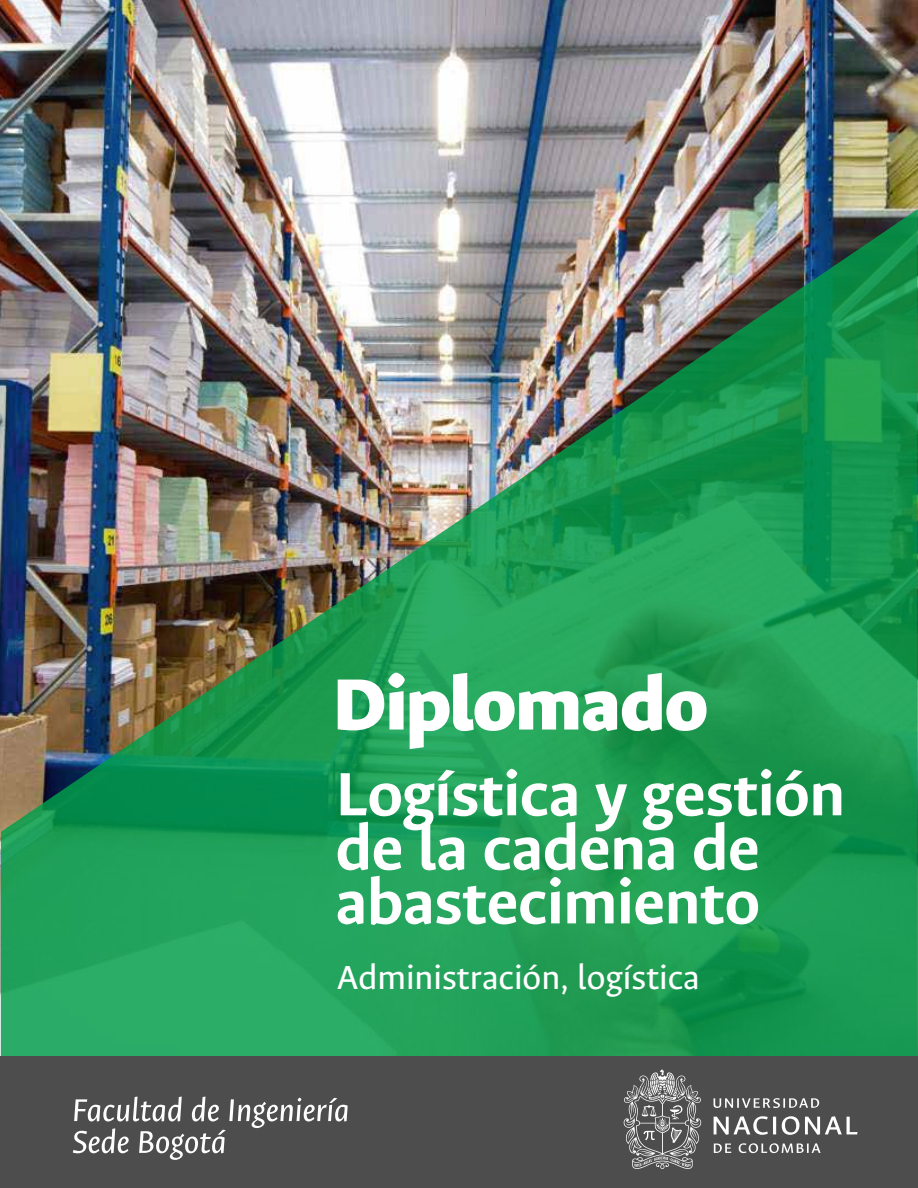
<style>
.page{position:relative;width:918px;height:1188px;background:#fff}
.page>*{position:absolute;margin:0;border:0;box-sizing:border-box;transform-origin:0 0}
.t1{font:900 81.6px "Ancizar Sans";color:#fff}
.t2{font:700 68.7px/54px "Ancizar Sans";color:#fff}
.t3{font:37.5px "Ancizar Sans";color:#fff}
</style>
<div class="page">
<img style="left:0;top:0;width:918px;height:1056px">
<img style="left:1px;top:209px;width:917px;height:847px">
<div style="left:0;top:1056px;width:918px;height:132px;background:#4d4d4d"></div>
<svg style="left:714px;top:1098px;width:105px;height:10px"></svg>
<svg style="left:714px;top:1116px;width:143px;height:19px"></svg>
<svg style="left:714px;top:1144px;width:17px;height:9px"></svg>
<svg style="left:739px;top:1143px;width:82px;height:10px"></svg>
<svg style="left:624px;top:1070px;width:77px;height:99px"></svg>
<svg style="left:73px;top:1097px;width:275px;height:63px"></svg>
<p class="t1" style="left:334px;top:658px;width:376px">Diplomado</p>
<p class="t2" style="left:336px;top:767px;width:511px">Logística y gestión de la cadena de abastecimiento</p>
<p class="t3" style="left:337px;top:957px;width:364px">Administración, logística</p>
</div>
